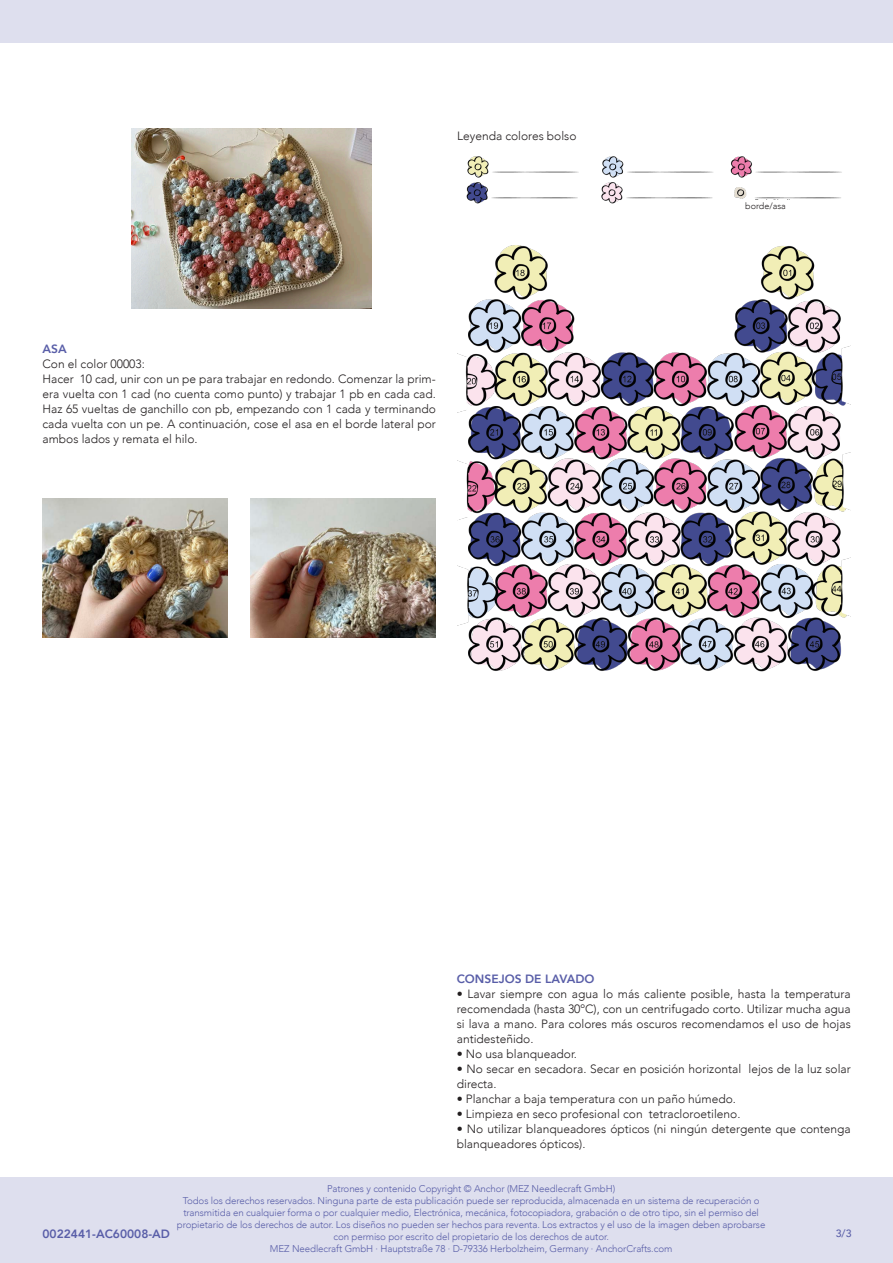
<style>
.page{position:relative;width:893px;height:1263px;background:#fff}
.page>*{position:absolute;margin:0;border:0;box-sizing:border-box;transform-origin:0 0}
.t1{font:300 12px/15px "Avenir";color:#231f20;text-align:justify}
.Design_No{font:800 12px "Avenir";color:#595ea8}
.t2{font:500 10.5px "Avenir";color:#595ea8}
.t3{font:300 9.75px/12px "Avenir";letter-spacing:-.01em;color:#595ea8;text-align:center}
.t4{font:300 9px "Avenir";color:#231f20}
</style>
<div class="page">
<div style="left:0;top:0;width:893px;height:43px;background:#dedfee"></div>
<img style="left:132px;top:128px;width:240px;height:180px">
<img style="left:43px;top:498px;width:184px;height:139px">
<img style="left:251px;top:498px;width:185px;height:139px">
<img style="left:457px;top:156px;width:393px;height:516px">
<div style="left:0;top:1178px;width:893px;height:85px;background:#dedfee"></div>
<div style="left:745px;top:200px;width:85px;height:23px;background:#fff"></div>
<p class="t1" style="left:457px;top:129px;width:121px">Leyenda colores bolso</p>
<p class="Design_No" style="left:43px;top:339px;width:26px">ASA</p>
<p class="t1" style="left:43px;top:356px;width:104px">Con el color 00003:</p>
<p class="t1" style="left:43px;top:371px;width:395px">Hacer 10 cad, unir con un pe para trabajar en redondo. Comenzar la prim&shy;era vuelta con 1 cad (no cuenta como punto) y trabajar 1 pb en cada cad.<br>Haz 65 vueltas de ganchillo con pb, empezando con 1 cada y terminando cada vuelta con un pe. A continuación, cose el asa en el borde lateral por ambos lados y remata el hilo.</p>
<p class="t4" style="left:745px;top:201px;width:42px">borde/asa</p>
<p class="Design_No" style="left:457px;top:969px;width:139px">CONSEJOS DE LAVADO</p>
<p class="t1" style="left:457px;top:986px;width:396px">• Lavar siempre con agua lo más caliente posible, hasta la temperatura recomendada (hasta 30ºC), con un centrifugado corto. Utilizar mucha agua si lava a mano. Para colores más oscuros recomendamos el uso de hojas antidesteñido.</p>
<p class="t1" style="left:457px;top:1046px;width:122px">• No usa blanqueador.</p>
<p class="t1" style="left:457px;top:1061px;width:396px">• No secar en secadora. Secar en posición horizontal lejos de la luz solar directa.</p>
<p class="t1" style="left:457px;top:1091px;width:281px">• Planchar a baja temperatura con un paño húmedo.</p>
<p class="t1" style="left:457px;top:1106px;width:285px">• Limpieza en seco profesional con tetracloroetileno.</p>
<p class="t1" style="left:457px;top:1121px;width:396px">• No utilizar blanqueadores ópticos (ni ningún detergente que contenga blanqueadores ópticos).</p>
<p class="t3" style="left:327px;top:1183px;width:290px">Patrones y contenido Copyright © Anchor (MEZ Needlecraft GmbH)</p>
<p class="t3" style="left:177px;top:1195px;width:590px">Todos los derechos reservados. Ninguna parte de esta publicación puede ser reproducida, almacenada en un sistema de recuperación o transmitida en cualquier forma o por cualquier medio, Electrónica, mecánica, fotocopiadora, grabación o de otro tipo, sin el permiso del propietario de los derechos de autor. Los diseños no pueden ser hechos para reventa. Los extractos y el uso de la imagen deben aprobarse con permiso por escrito del propietario de los derechos de autor.</p>
<p class="t3" style="left:270px;top:1243px;width:404px">MEZ Needlecraft GmbH · Hauptstraße 78 · D-79336 Herbolzheim, Germany · AnchorCrafts.com</p>
<p class="Design_No" style="left:43px;top:1224px;width:129px">0022441-AC60008-AD</p>
<p class="t2" style="left:836px;top:1225px;width:17px">3/3</p>
</div>
